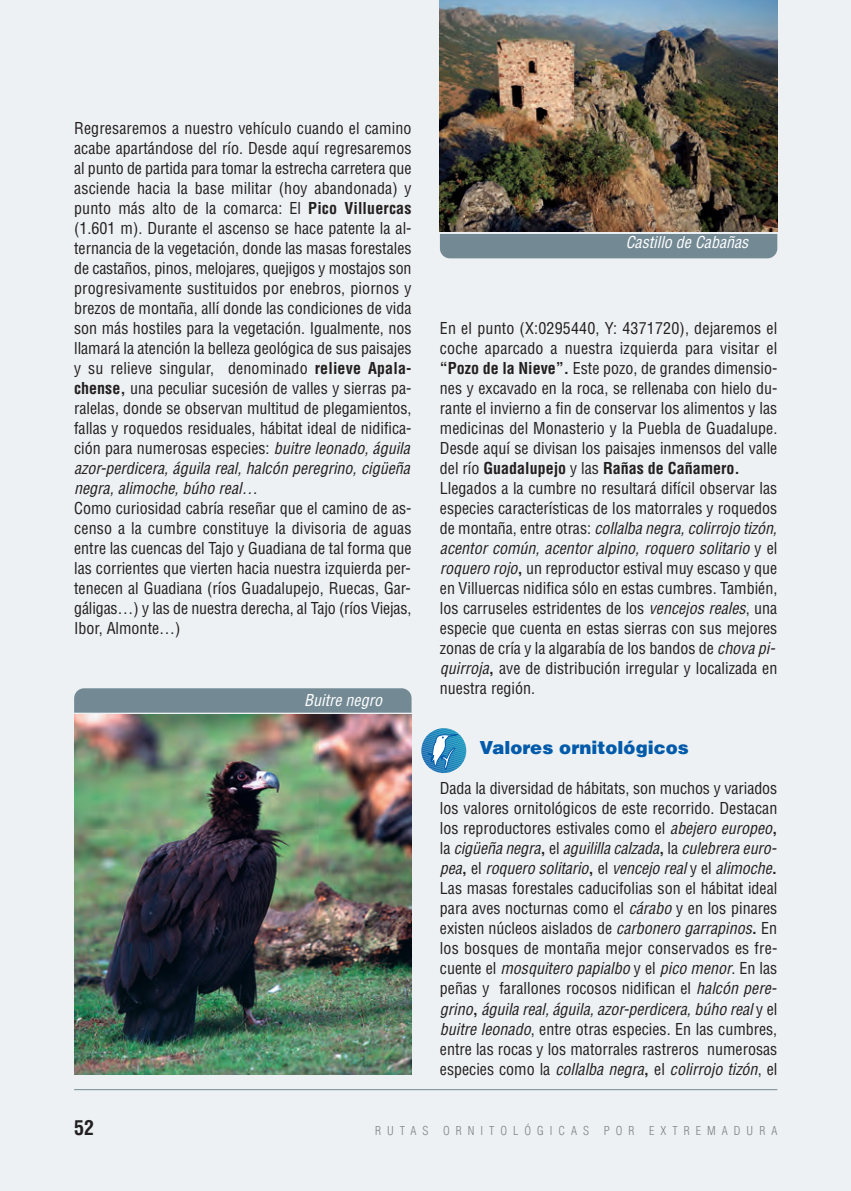
<style>
.page{position:relative;width:851px;height:1191px;background:#fff}
.page>*{position:absolute;margin:0;border:0;box-sizing:border-box;transform-origin:0 0}
.t1{font:700 condensed 20px "Helvetica";color:#231f20}
.t2{font:900 18px "Helvetica";color:#015aaa}
.t3{font:condensed 16px/20px "Helvetica";color:#231f20;text-align:justify}
.t4{font:italic condensed 16px "Helvetica";color:#fff}
.t5{font:300 condensed 12px "Helvetica LT";letter-spacing:.5em;color:#808285}
.s1{font-weight:700}
.s2{font-style:italic}
</style>
<div class="page">
<div style="left:0;top:0;width:851px;height:1190px;background:#edf1f3"></div>
<hr style="left:74px;top:1088px;width:703px;height:1px;background:#738a95">
<img style="left:440px;top:0;width:337px;height:231px">
<img style="left:74px;top:714px;width:337px;height:360px">
<div style="left:440px;top:234px;width:337px;height:24px;background:#738a95"></div>
<div style="left:74px;top:688px;width:337px;height:24px;background:#738a95"></div>
<svg style="left:421px;top:728px;width:45px;height:45px"></svg>
<p class="t3" style="left:74px;top:119px;width:340px">Regresaremos a nuestro vehículo cuando el camino acabe apartándose del río. Desde aquí regresaremos al punto de partida para tomar la estrecha carretera que asciende hacia la base militar (hoy abandonada) y punto más alto de la comarca: El <span class="s1">Pico Villuercas </span>(1.601 m). Durante el ascenso se hace patente la al&shy;ternancia de la vegetación, donde las masas forestales de castaños, pinos, melojares, quejigos y mostajos son progresivamente sustituidos por enebros, piornos y brezos de montaña, allí donde las condiciones de vida son más hostiles para la vegetación. Igualmente, nos llamará la atención la belleza geológica de sus paisajes y su relieve singular, denominado <span class="s1">relieve Apala&shy;chense,</span> una peculiar sucesión de valles y sierras pa&shy;ralelas, donde se observan multitud de plegamientos, fallas y roquedos residuales, hábitat ideal de nidifica&shy;ción para numerosas especies: <span class="s2">buitre leonado, águila azor-perdicera, águila real, halcón peregrino, cigüeña negra,alimoche,búho real…</span></p>
<p class="t3" style="left:74px;top:499px;width:339px">Como curiosidad cabría reseñar que el camino de as&shy;censo a la cumbre constituye la divisoria de aguas entre las cuencas del Tajo y Guadiana de tal forma que las corrientes que vierten hacia nuestra izquierda per&shy;tenecen al Guadiana (ríos Guadalupejo, Ruecas, Gar&shy;gáligas…) y las de nuestra derecha, al Tajo (ríos Viejas, Ibor, Almonte…)</p>
<p class="t4" style="left:304px;top:693px;width:82px">Buitre negro</p>
<p class="t4" style="left:626px;top:236px;width:127px">Castillo de Cabañas</p>
<p class="t3" style="left:440px;top:319px;width:342px;text-align:left">En el punto (X:0295440, Y: 4371720), dejaremos el coche aparcado a nuestra izquierda para visitar el <span class="s1">“Pozo de la Nieve”.</span> Este pozo, de grandes dimensio&shy;nes y excavado en la roca, se rellenaba con hielo du&shy;rante el invierno a fin de conservar los alimentos y las medicinas del Monasterio y la Puebla de Guadalupe.<br>Desde aquí se divisan los paisajes inmensos del valle del río <span class="s1">Guadalupejo</span> y las <span class="s1">Rañas de Cañamero.<br></span>Llegados a la cumbre no resultará difícil observar las especies características de los matorrales y roquedos d e m o n t a ñ a , e n t r e o t r a s : <span class="s2">collalba negra,colirrojo tizón, acentor común, acentor alpino, roquero solitario</span> y e l <span class="s2">roquero rojo</span><span class="s1">,</span> un reproductor estival muy escaso y que en Villuercas nidifica sólo en estas cumbres. También, los carruseles estridentes de los <span class="s2">vencejos reales</span>, una especie que cuenta en estas sierras con sus mejores zonas de cría y la algarabía de los bandos de <span class="s2">chova pi&shy;quirroja</span><span class="s1">,</span> ave de distribución irregular y localizada en nuestra región.</p>
<p class="t2" style="left:479px;top:741px;width:211px">Valores ornitológicos</p>
<p class="t3" style="left:440px;top:779px;width:341px;text-align:left">Dada la diversidad de hábitats, son muchos y variados los valores ornitológicos de este recorrido. Destacan los reproductores estivales como el <span class="s2">abejero europeo</span><span class="s1">, </span>l a <span class="s2">cigüeña negra</span><span class="s1">,</span> e l <span class="s2">aguililla calzada</span><span class="s1">,</span> l a <span class="s2">culebrera euro&shy;pea</span><span class="s1">,</span> e l <span class="s2">roquero solitario</span><span class="s1">,</span> e l <span class="s2">vencejo real</span> y e l <span class="s2">alimoche</span><span class="s1">.<br></span>Las masas forestales caducifolias son el hábitat ideal para aves nocturnas como el <span class="s2">cárabo</span>y en los pinares existen núcleos aislados de <span class="s2">carbonero garrapinos</span><span class="s1">.</span> En los bosques de montaña mejor conservados es fre&shy;c u e n t e e l <span class="s2">mosquitero papialbo</span> y e l <span class="s2">pico menor</span>. E n l a s peñas y farallones rocosos nidifican el <span class="s2">halcón pere&shy;grino</span><span class="s1">,</span> <span class="s2">águila real,águila,azor-perdicera,búho real</span> y e l <span class="s2">buitre leonado</span>, entre otras especies. En las cumbres, entre las rocas y los matorrales rastreros numerosas e s p e c i e s c o m o l a <span class="s2">collalba negra</span><span class="s1">,</span> e l <span class="s2">colirrojo tizón</span>, e l</p>
<p class="t1" style="left:74px;top:1119px;width:21px">52</p>
<p class="t5" style="left:375px;top:1125px;width:404px">RUTAS ORNITOLÓGICAS POR EXTREMADURA</p>
</div>
